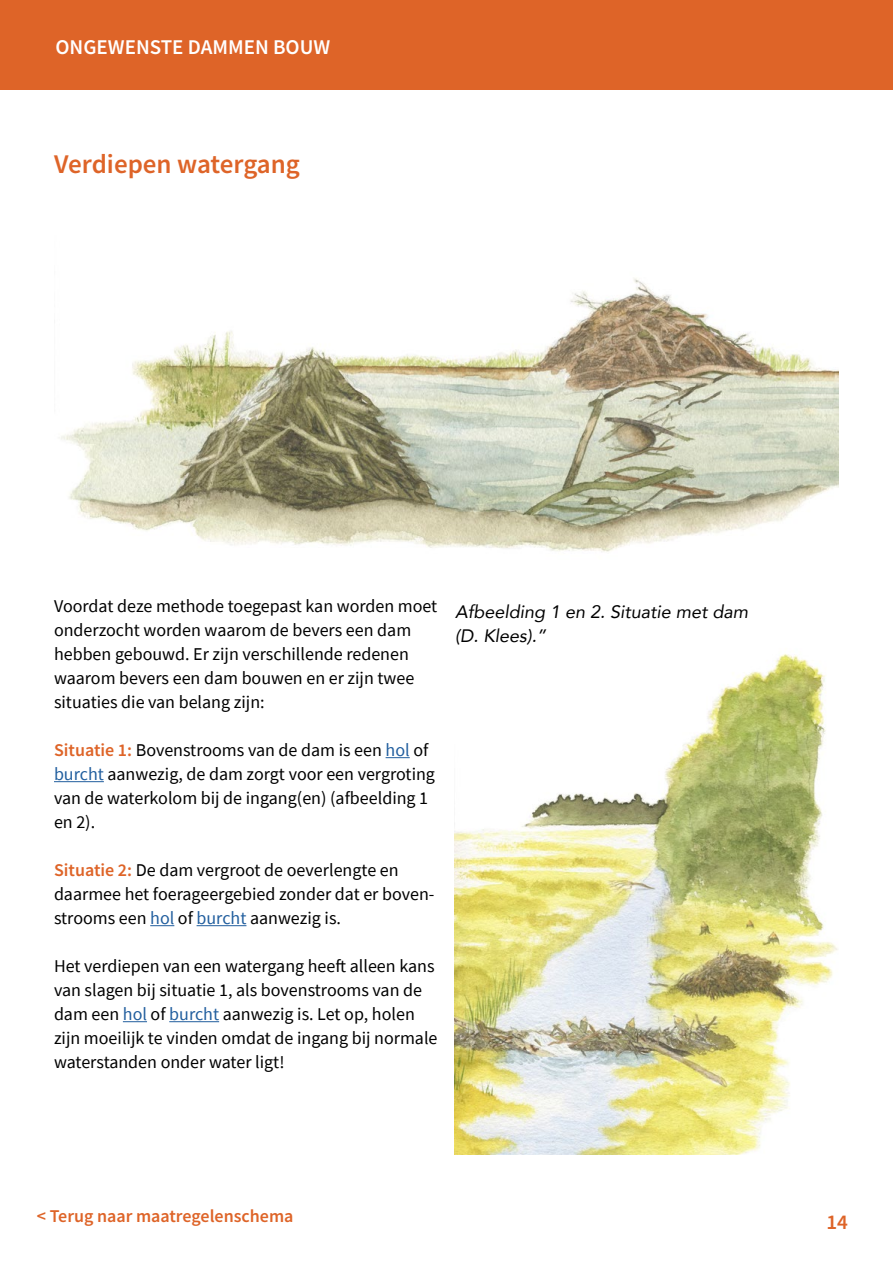
<style>
.page{position:relative;width:893px;height:1263px;background:#fff}
.page>*{position:absolute;margin:0;border:0;box-sizing:border-box;transform-origin:0 0}
.t1{font:600 27px "Source Sans Pro";color:#de6428}
.t2{font:600 21px "Source Sans Pro";color:#fff}
.t3{font:600 21px "Source Sans Pro";color:#de6428}
.t4{font:18px/24px "Source Sans Pro";color:#000}
.t5{font:italic 18px/24px "Avenir";color:#000}
.t6{font:600 18px "Source Sans Pro";color:#de6428}
.s1{font-weight:600;color:#de6428}
.s2{color:#215e9e}
</style>
<div class="page">
<div style="left:0;top:0;width:893px;height:89px;background:#de6428"></div>
<img style="left:454px;top:654px;width:384px;height:500px">
<svg style="left:386px;top:757px;width:24px;height:1px"></svg>
<hr style="left:54px;top:781px;width:50px;height:1px;background:#215e9e">
<svg style="left:150px;top:925px;width:24px;height:1px"></svg>
<hr style="left:197px;top:925px;width:49px;height:1px;background:#215e9e">
<svg style="left:123px;top:1021px;width:24px;height:1px"></svg>
<hr style="left:169px;top:1021px;width:50px;height:1px;background:#215e9e">
<img style="left:61px;top:278px;width:778px;height:274px">
<p class="t2" style="left:56px;top:33px;width:276px">ONGEWENSTE DAMMEN BOUW</p>
<h1 class="t1" style="left:54px;top:146px;width:247px">Verdiepen watergang</h1>
<p class="t4" style="left:54px;top:594px;width:385px">Voordat deze methode toegepast kan worden moet onderzocht worden waarom de bevers een dam hebben gebouwd. Er zijn verschillende redenen waarom bevers een dam bouwen en er zijn twee situaties die van belang zijn:</p>
<p class="t4" style="left:54px;top:738px;width:382px"><span class="s1">Situatie 1:</span> Bovenstrooms van de dam is een <span class="s2">hol</span> of <span class="s2">burcht</span> aanwezig, de dam zorgt voor een vergroting van de waterkolom bij de ingang(en) (afbeelding 1 en 2).</p>
<p class="t4" style="left:54px;top:858px;width:382px"><span class="s1">Situatie 2:</span> De dam vergroot de oeverlengte en daarmee het foerageergebied zonder dat er boven&shy;strooms een <span class="s2">hol</span> of <span class="s2">burcht</span> aanwezig is.</p>
<p class="t4" style="left:54px;top:954px;width:385px">Het verdiepen van een watergang heeft alleen kans van slagen bij situatie 1, als bovenstrooms van de dam een <span class="s2">hol</span> of <span class="s2">burcht</span> aanwezig is. Let op, holen zijn moeilijk te vinden omdat de ingang bij normale waterstanden onder water ligt!</p>
<p class="t5" style="left:455px;top:599px;width:295px">Afbeelding 1 en 2. Situatie met dam (D. Klees).”</p>
<p class="t6" style="left:37px;top:1205px;width:258px">&lt; Terug naar maatregelenschema</p>
<p class="t3" style="left:826px;top:1208px;width:23px">14</p>
</div>
